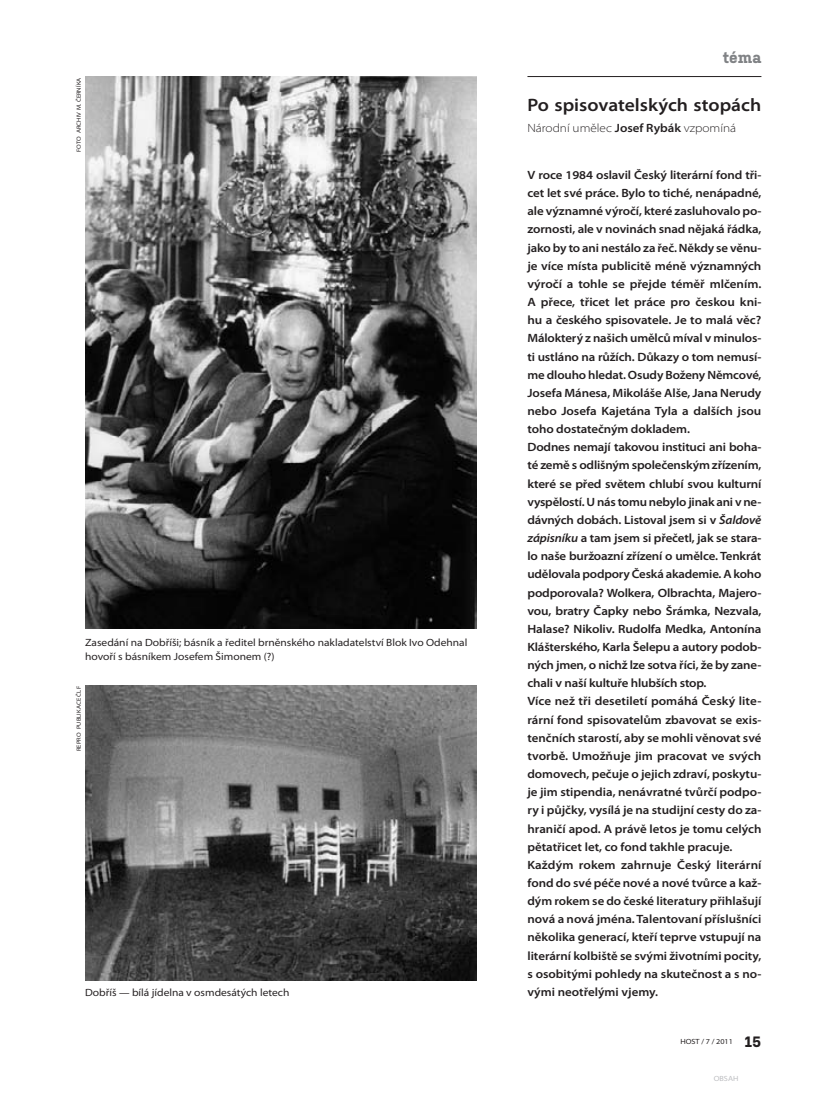
<style>
.page{position:relative;width:838px;height:1093px;background:#fff}
.page>*{position:absolute;margin:0;border:0;box-sizing:border-box;transform-origin:0 0}
._2_sloupek_text{font:600 semi-expanded 18px "Myriad Pro";color:#231f20}
.t1{font:700 15.75px "Kulturista";color:#808285}
._2_sloupek_text-2{font:600 semi-expanded 12px/18.1px "Myriad Pro";letter-spacing:-.005em;color:#231f20;text-align:justify}
._2_sloupek_text-3{font:300 semi-expanded 12px "Myriad Pro";color:#231f20}
._4_popiska{font:semi-expanded 10.5px/13.5px "Myriad Pro";color:#231f20}
.t2{font:semi-expanded 7.5px "Myriad Pro";color:#231f20}
.t3{font:semi-expanded 7.5px "Myriad Pro";color:#bcbdc0}
._4_popiska_2{font:semi-expanded 6px "Myriad Pro";letter-spacing:.02em;color:#231f20}
.s1{font-weight:600}
.s2{font-style:italic}
.s3{font-family:"Kulturista";font-weight:700;font-stretch:normal;font-size:15px}
</style>
<div class="page">
<img style="left:85px;top:77px;width:391px;height:552px">
<img style="left:85px;top:685px;width:391px;height:295px">
<hr style="left:527px;top:76px;width:234px;height:1px;background:#231f20">
<p class="_4_popiska_2" style="left:75px;top:152px;width:76px;rotate:-90deg">FOTO ARCHIV M. ČERNÍKA</p>
<p class="_4_popiska" style="left:85px;top:636px;width:384px">Zasedání na Dobříši; básník a ředitel brněnského nakladatelství Blok Ivo Odehnal hovoří s básníkem Josefem Šimonem (?)</p>
<p class="_4_popiska_2" style="left:75px;top:751px;width:67px;rotate:-90deg">REPRO PUBLIKACE ČLF</p>
<p class="_4_popiska" style="left:85px;top:986px;width:206px">Dobříš — bílá jídelna v osmdesátých letech</p>
<h2 class="t1" style="left:723px;top:46px;width:40px">téma</h2>
<p class="_2_sloupek_text" style="left:527px;top:95px;width:235px">Po spisovatelských stopách</p>
<p class="_2_sloupek_text-3" style="left:527px;top:122px;width:210px">Národní umělec <span class="s1">Josef Rybák</span> vzpomíná</p>
<p class="_2_sloupek_text-2" style="left:527px;top:166px;width:235px">V roce 1984 oslavil Český literární fond tři&shy;cet let své práce. Bylo to tiché, nenápadné, ale významné výročí, které zasluhovalo po&shy;zornosti, ale v novinách snad nějaká řádka, jako by to ani nestálo za řeč. Někdy se věnu&shy;je více místa publicitě méně významných výročí a tohle se přejde téměř mlčením.<br>A přece, třicet let práce pro českou kni&shy;hu a českého spisovatele. Je to malá věc?<br>Málokterý z našich umělců míval v minulos&shy;ti ustláno na růžích. Důkazy o tom nemusí&shy;me dlouho hledat. Osudy Boženy Němcové, Josefa Mánesa, Mikoláše Alše, Jana Nerudy nebo Josefa Kajetána Tyla a dalších jsou toho dostatečným dokladem.</p>
<p class="_2_sloupek_text-2" style="left:527px;top:438px;width:235px">Dodnes nemají takovou instituci ani boha&shy;té země s odlišným společenským zřízením, které se před světem chlubí svou kulturní vyspělostí. U nás tomu nebylo jinak ani v ne&shy;dávných dobách. Listoval jsem si v <span class="s2">Šaldově zápisníku</span> a tam jsem si přečetl, jak se stara&shy;lo naše buržoazní zřízení o umělce. Tenkrát udělovala podpory Česká akademie. A koho podporovala? Wolkera, Olbrachta, Majero&shy;vou, bratry Čapky nebo Šrámka, Nezvala, Halase? Nikoliv. Rudolfa Medka, Antonína Klášterského, Karla Šelepu a autory podob&shy;ných jmen, o nichž lze sotva říci, že by zane&shy;chali v naší kultuře hlubších stop.</p>
<p class="_2_sloupek_text-2" style="left:527px;top:692px;width:235px">Více než tři desetiletí pomáhá Český lite&shy;rární fond spisovatelům zbavovat se exis&shy;tenčních starostí, aby se mohli věnovat své tvorbě. Umožňuje jim pracovat ve svých domovech, pečuje o jejich zdraví, poskytu&shy;je jim stipendia, nenávratné tvůrčí podpo&shy;ry i půjčky, vysílá je na studijní cesty do za&shy;hraničí apod. A právě letos je tomu celých pětatřicet let, co fond takhle pracuje.</p>
<p class="_2_sloupek_text-2" style="left:527px;top:856px;width:236px">Každým rokem zahrnuje Český literární fond do své péče nové a nové tvůrce a kaž&shy;dým rokem se do české literatury přihlašují nová a nová jména. Talentovaní příslušníci několika generací, kteří teprve vstupují na literární kolbiště se svými životními pocity, s osobitými pohledy na skutečnost a s no&shy;vými neotřelými vjemy.</p>
<p class="t2" style="left:680px;top:1038px;width:83px">HOST / 7 / 2011 <span class="s3">15</span></p>
<p class="t3" style="left:714px;top:1074px;width:26px">OBSAH</p>
</div>
